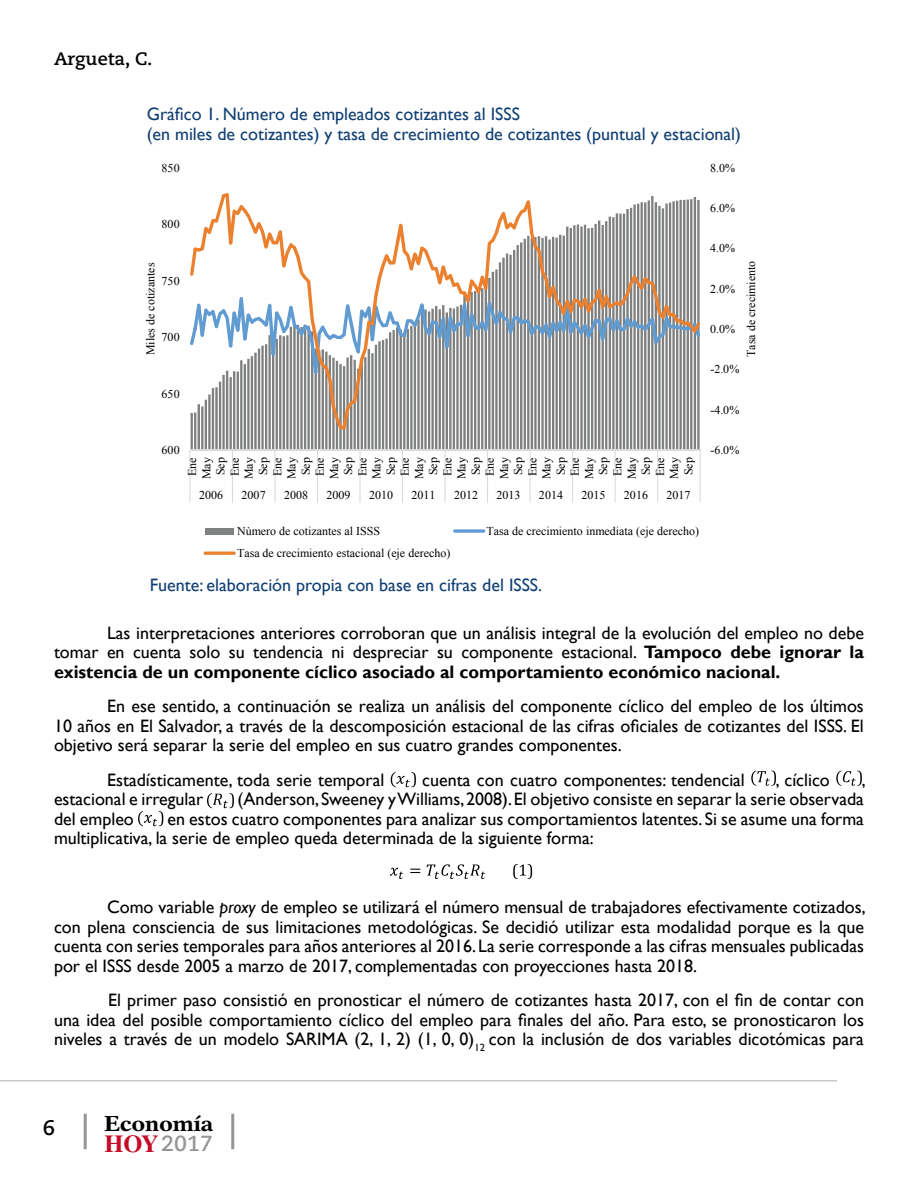
<style>
.page{position:relative;width:918px;height:1188px;background:#fff}
.page>*{position:absolute;margin:0;border:0;box-sizing:border-box;transform-origin:0 0}
.t1{font:700 24.45px "Times";color:#c60a27}
.t2{font:700 21.75px "New Aster";color:#000}
.t3{font:700 21.75px "Caecilia LT Std";color:#959595}
.t4{font:700 21px "Caecilia LT Std";color:#000}
.t5{font:18px/19.5px "Gill Sans";color:#000;text-align:justify}
.TEXTO_CONTENIDO{font:18px "Gill Sans";color:#103f74}
.t6{font:700 18px "Caecilia LT Std";color:#000}
.t7{font:12px/14.1px "Times New Roman";color:#000;text-align:center}
.s1{font-weight:700}
.s2{font-style:italic}
</style>
<div class="page">
<hr style="left:0;top:1080px;width:837px;height:2px;background:#959595">
<hr style="left:84px;top:1114px;width:3px;height:35px;background:#959595">
<hr style="left:231px;top:1114px;width:3px;height:35px;background:#959595">
<svg style="left:191px;top:430px;width:509px;height:20px;background:#abacac"></svg>
<hr style="left:190px;top:450px;width:510px;height:1px;background:#d9dad9">
<hr style="left:189px;top:450px;width:1px;height:30px;background:#d9dad9">
<hr style="left:232px;top:450px;width:1px;height:30px;background:#d9dad9">
<hr style="left:274px;top:450px;width:1px;height:30px;background:#d9dad9">
<hr style="left:317px;top:450px;width:1px;height:30px;background:#d9dad9">
<hr style="left:359px;top:450px;width:2px;height:30px;background:#d9dad9">
<hr style="left:402px;top:450px;width:1px;height:30px;background:#d9dad9">
<hr style="left:445px;top:450px;width:1px;height:30px;background:#d9dad9">
<hr style="left:487px;top:450px;width:1px;height:30px;background:#d9dad9">
<hr style="left:530px;top:450px;width:1px;height:30px;background:#d9dad9">
<hr style="left:572px;top:450px;width:1px;height:30px;background:#d9dad9">
<hr style="left:615px;top:450px;width:1px;height:30px;background:#d9dad9">
<hr style="left:657px;top:450px;width:1px;height:30px;background:#d9dad9">
<hr style="left:700px;top:450px;width:1px;height:30px;background:#d9dad9">
<svg style="left:189px;top:480px;width:1px;height:22px"></svg>
<svg style="left:232px;top:480px;width:1px;height:22px"></svg>
<svg style="left:274px;top:480px;width:1px;height:22px"></svg>
<svg style="left:317px;top:480px;width:1px;height:22px"></svg>
<hr style="left:359px;top:480px;width:2px;height:22px;background:#d9dad9">
<svg style="left:402px;top:480px;width:1px;height:22px"></svg>
<svg style="left:445px;top:480px;width:1px;height:22px"></svg>
<svg style="left:487px;top:480px;width:1px;height:22px"></svg>
<svg style="left:530px;top:480px;width:1px;height:22px"></svg>
<svg style="left:572px;top:480px;width:1px;height:22px"></svg>
<svg style="left:615px;top:480px;width:1px;height:22px"></svg>
<svg style="left:657px;top:480px;width:1px;height:22px"></svg>
<svg style="left:700px;top:480px;width:1px;height:22px"></svg>
<svg style="left:190px;top:193px;width:510px;height:237px"></svg>
<div style="left:205px;top:528px;width:29px;height:6px;background:#7f8080"></div>
<svg style="left:453px;top:529px;width:32px;height:4px"></svg>
<hr style="left:204px;top:552px;width:32px;height:3px;background:#eb802f;border-radius:2px">
<svg style="left:391px;top:772px;width:25px;height:15px"></svg>
<svg style="left:751px;top:771px;width:25px;height:15px"></svg>
<svg style="left:836px;top:771px;width:26px;height:15px"></svg>
<svg style="left:207px;top:793px;width:27px;height:15px"></svg>
<svg style="left:138px;top:811px;width:25px;height:15px"></svg>
<svg style="left:390px;top:868px;width:13px;height:11px"></svg>
<svg style="left:410px;top:864px;width:75px;height:15px"></svg>
<svg style="left:513px;top:864px;width:19px;height:15px"></svg>
<p class="t6" style="left:54px;top:48px;width:100px">Argueta, C.</p>
<p class="TEXTO_CONTENIDO" style="left:147px;top:104px;width:375px">Gráfico 1. Número de empleados cotizantes al ISSS</p>
<p class="TEXTO_CONTENIDO" style="left:147px;top:123px;width:596px">(en miles de cotizantes) y tasa de crecimiento de cotizantes (puntual y estacional)</p>
<p class="t7" style="left:162px;top:160px;width:20px">850</p>
<p class="t7" style="left:162px;top:217px;width:20px">800</p>
<p class="t7" style="left:143px;top:355px;width:94px;rotate:-90deg">Miles de cotizantes</p>
<p class="t7" style="left:162px;top:273px;width:20px">750</p>
<p class="t7" style="left:162px;top:330px;width:20px">700</p>
<p class="t7" style="left:162px;top:386px;width:20px">650</p>
<p class="t7" style="left:710px;top:160px;width:26px">8.0%</p>
<p class="t7" style="left:710px;top:201px;width:26px">6.0%</p>
<p class="t7" style="left:710px;top:241px;width:26px">4.0%</p>
<p class="t7" style="left:710px;top:281px;width:26px">2.0%</p>
<p class="t7" style="left:710px;top:322px;width:26px">0.0%</p>
<p class="t7" style="left:744px;top:357px;width:98px;rotate:-90deg">Tasa de crecimiento</p>
<p class="t7" style="left:710px;top:362px;width:30px">-2.0%</p>
<p class="t7" style="left:710px;top:403px;width:30px">-4.0%</p>
<p class="t7" style="left:162px;top:443px;width:20px">600</p>
<p class="t7" style="left:185px;top:479px;width:23px;rotate:-90deg">Ene<br>May<br>Sep<br>Ene<br>May<br>Sep<br>Ene<br>May<br>Sep<br>Ene<br>May<br>Sep<br>Ene<br>May<br>Sep<br>Ene<br>May<br>Sep<br>Ene<br>May<br>Sep<br>Ene<br>May<br>Sep<br>Ene<br>May<br>Sep<br>Ene<br>May<br>Sep<br>Ene<br>May<br>Sep<br>Ene<br>May<br>Sep</p>
<p class="t7" style="left:199px;top:488px;width:26px">2006</p>
<p class="t7" style="left:242px;top:488px;width:26px">2007</p>
<p class="t7" style="left:284px;top:488px;width:26px">2008</p>
<p class="t7" style="left:327px;top:488px;width:26px">2009</p>
<p class="t7" style="left:369px;top:488px;width:26px">2010</p>
<p class="t7" style="left:412px;top:488px;width:26px">2011</p>
<p class="t7" style="left:454px;top:488px;width:26px">2012</p>
<p class="t7" style="left:497px;top:488px;width:26px">2013</p>
<p class="t7" style="left:539px;top:488px;width:26px">2014</p>
<p class="t7" style="left:581px;top:488px;width:26px">2015</p>
<p class="t7" style="left:624px;top:488px;width:26px">2016</p>
<p class="t7" style="left:666px;top:488px;width:26px">2017</p>
<p class="t7" style="left:237px;top:524px;width:144px">Nùmero de cotizantes al ISSS</p>
<p class="t7" style="left:487px;top:524px;width:214px">Tasa de crecimiento inmediata (eje derecho)</p>
<p class="t7" style="left:237px;top:546px;width:215px">Tasa de crecimiento estacional (eje derecho)</p>
<p class="t7" style="left:710px;top:443px;width:30px">-6.0%</p>
<p class="TEXTO_CONTENIDO" style="left:150px;top:575px;width:394px">Fuente: elaboración propia con base en cifras del ISSS.</p>
<p class="t5" style="left:54px;top:623px;width:811px;text-indent:53px">Las interpretaciones anteriores corroboran que un análisis integral de la evolución del empleo no debe tomar en cuenta solo su tendencia ni despreciar su componente estacional. <span class="s1">Tampoco debe ignorar la existencia de un componente cíclico asociado al comportamiento económico nacional.</span></p>
<p class="t5" style="left:54px;top:697px;width:811px;text-indent:53px">En ese sentido, a continuación se realiza un análisis del componente cíclico del empleo de los últimos 10 años en El Salvador, a través de la descomposición estacional de las cifras oficiales de cotizantes del ISSS. El objetivo será separar la serie del empleo en sus cuatro grandes componentes.</p>
<p class="t5" style="left:107px;top:770px;width:279px">Estadísticamente, toda serie temporal</p>
<p class="t5" style="left:422px;top:770px;width:324px">cuenta con cuatro componentes: tendencial</p>
<p class="t5" style="left:776px;top:770px;width:55px">, cíclico</p>
<p class="t5" style="left:862px;top:770px;width:5px">,</p>
<p class="t5" style="left:54px;top:790px;width:151px">estacional e irregular</p>
<p class="t5" style="left:238px;top:790px;width:628px">(Anderson, Sweeney y Williams, 2008). El objetivo consiste en separar la serie observada</p>
<p class="t5" style="left:54px;top:809px;width:81px">del empleo</p>
<p class="t5" style="left:54px;top:809px;width:812px;text-indent:113px">en estos cuatro componentes para analizar sus comportamientos latentes. Si se asume una forma multiplicativa, la serie de empleo queda determinada de la siguiente forma:</p>
<p class="t5" style="left:54px;top:898px;width:813px;text-indent:53px">Como variable <span class="s2">proxy</span> de empleo se utilizará el número mensual de trabajadores efectivamente cotizados, con plena consciencia de sus limitaciones metodológicas. Se decidió utilizar esta modalidad porque es la que cuenta con series temporales para años anteriores al 2016. La serie corresponde a las cifras mensuales publicadas por el ISSS desde 2005 a marzo de 2017, complementadas con proyecciones hasta 2018.</p>
<p class="t5" style="left:54px;top:991px;width:812px;text-indent:54px">El primer paso consistió en pronosticar el número de cotizantes hasta 2017, con el fin de contar con una idea del posible comportamiento cíclico del empleo para finales del año. Para esto, se pronosticaron los niveles a través de un modelo SARIMA (2, 1, 2) (1, 0, 0)<sub>12</sub> con la inclusión de dos variables dicotómicas para</p>
<p class="t4" style="left:43px;top:1116px;width:14px">6</p>
<p class="t2" style="left:104px;top:1110px;width:111px">Economía</p>
<p class="t3" style="left:161px;top:1131px;width:53px">2017</p>
<h1 class="t1" style="left:104px;top:1129px;width:56px">HOY</h1>
</div>
